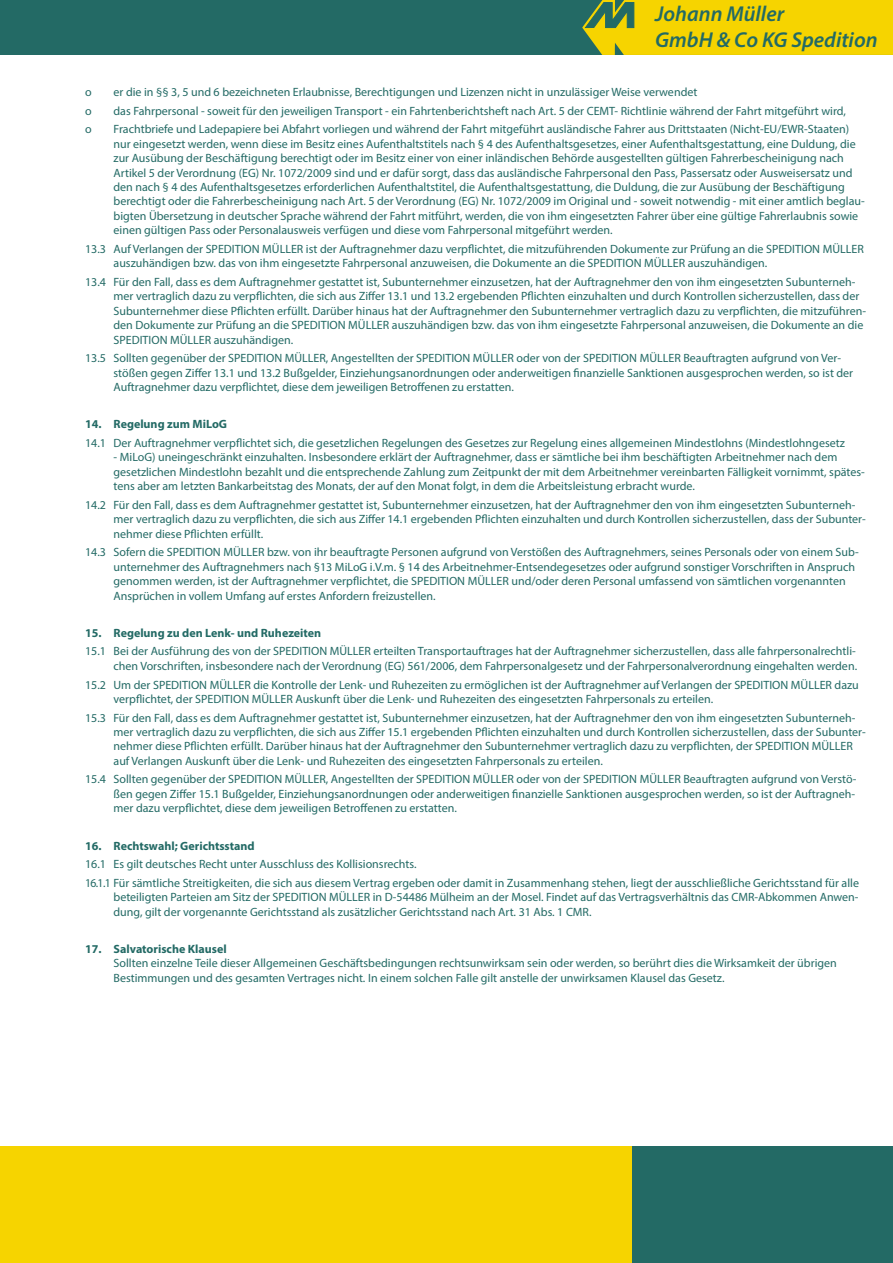
<style>
.page{position:relative;width:893px;height:1263px;background:#fff}
.page>*{position:absolute;margin:0;border:0;box-sizing:border-box;transform-origin:0 0}
.t1{font:italic 600 21.6px/26px "Myriad Pro";color:#236a65}
.t2{font:12px/14.4px "Myriad Pro";color:#236a65}
.t3{font:700 12px "Myriad Pro";color:#236a65}
</style>
<div class="page">
<div style="left:0;top:0;width:893px;height:55px;background:#236a65"></div>
<svg style="left:582px;top:0;width:311px;height:55px;background:#e3ca08"></svg>
<div style="left:631px;top:1146px;width:262px;height:117px;background:#236a65"></div>
<div style="left:0;top:1146px;width:631px;height:117px;background:#f6d400"></div>
<h1 class="t1" style="left:655px;top:0;width:224px">Johann Müller<br>GmbH &amp; Co KG Spedition</h1>
<p class="t2" style="left:85px;top:85px;width:8px">o</p>
<p class="t2" style="left:114px;top:85px;width:585px">er die in §§ 3, 5 und 6 bezeichneten Erlaubnisse, Berechtigungen und Lizenzen nicht in unzulässiger Weise verwendet</p>
<p class="t2" style="left:85px;top:103px;width:8px">o</p>
<p class="t2" style="left:114px;top:103px;width:734px">das Fahrpersonal - soweit für den jeweiligen Transport - ein Fahrtenberichtsheft nach Art. 5 der CEMT- Richtlinie während der Fahrt mitgeführt wird,</p>
<p class="t2" style="left:85px;top:122px;width:8px">o</p>
<p class="t2" style="left:114px;top:122px;width:753px">Frachtbriefe und Ladepapiere bei Abfahrt vorliegen und während der Fahrt mitgeführt ausländische Fahrer aus Drittstaaten (Nicht-EU/EWR-Staaten) nur eingesetzt werden, wenn diese im Besitz eines Aufenthaltstitels nach § 4 des Aufenthaltsgesetzes, einer Aufenthaltsgestattung, eine Duldung, die zur Ausübung der Beschäftigung berechtigt oder im Besitz einer von einer inländischen Behörde ausgestellten gültigen Fahrerbescheinigung nach Artikel 5 der Verordnung (EG) Nr. 1072/2009 sind und er dafür sorgt, dass das ausländische Fahrpersonal den Pass, Passersatz oder Ausweisersatz und den nach § 4 des Aufenthaltsgesetzes erforderlichen Aufenthaltstitel, die Aufenthaltsgestattung, die Duldung, die zur Ausübung der Beschäftigung berechtigt oder die Fahrerbescheinigung nach Art. 5 der Verordnung (EG) Nr. 1072/2009 im Original und - soweit notwendig - mit einer amtlich beglau&shy;bigten Übersetzung in deutscher Sprache während der Fahrt mitführt, werden, die von ihm eingesetzten Fahrer über eine gültige Fahrerlaubnis sowie einen gültigen Pass oder Personalausweis verfügen und diese vom Fahrpersonal mitgeführt werden.</p>
<p class="t2" style="left:114px;top:241px;width:752px;text-indent:-28px">13.3 Auf Verlangen der SPEDITION MÜLLER ist der Auftragnehmer dazu verpflichtet, die mitzuführenden Dokumente zur Prüfung an die SPEDITION MÜLLER auszuhändigen bzw. das von ihm eingesetzte Fahrpersonal anzuweisen, die Dokumente an die SPEDITION MÜLLER auszuhändigen.</p>
<p class="t2" style="left:114px;top:275px;width:754px;text-indent:-28px">13.4 Für den Fall, dass es dem Auftragnehmer gestattet ist, Subunternehmer einzusetzen, hat der Auftragnehmer den von ihm eingesetzten Subunterneh&shy;mer vertraglich dazu zu verpflichten, die sich aus Ziffer 13.1 und 13.2 ergebenden Pflichten einzuhalten und durch Kontrollen sicherzustellen, dass der Subunternehmer diese Pflichten erfüllt. Darüber hinaus hat der Auftragnehmer den Subunternehmer vertraglich dazu zu verpflichten, die mitzuführen&shy;den Dokumente zur Prüfung an die SPEDITION MÜLLER auszuhändigen bzw. das von ihm eingesetzte Fahrpersonal anzuweisen, die Dokumente an die SPEDITION MÜLLER auszuhändigen.</p>
<p class="t2" style="left:114px;top:351px;width:741px;text-indent:-28px">13.5 Sollten gegenüber der SPEDITION MÜLLER, Angestellten der SPEDITION MÜLLER oder von der SPEDITION MÜLLER Beauftragten aufgrund von Ver&shy;stößen gegen Ziffer 13.1 und 13.2 Bußgelder, Einziehungsanordnungen oder anderweitigen finanzielle Sanktionen ausgesprochen werden, so ist der<br>Auftragnehmer dazu verpflichtet, diese dem jeweiligen Betroffenen zu erstatten.</p>
<p class="t3" style="left:85px;top:416px;width:144px">14. Regelung zum MiLoG</p>
<p class="t2" style="left:85px;top:436px;width:761px">14.1 Der Auftragnehmer verpflichtet sich, die gesetzlichen Regelungen des Gesetzes zur Regelung eines allgemeinen Mindestlohns (Mindestlohngesetz</p>
<p class="t2" style="left:114px;top:450px;width:753px">- MiLoG) uneingeschränkt einzuhalten. Insbesondere erklärt der Auftragnehmer, dass er sämtliche bei ihm beschäftigten Arbeitnehmer nach dem gesetzlichen Mindestlohn bezahlt und die entsprechende Zahlung zum Zeitpunkt der mit dem Arbeitnehmer vereinbarten Fälligkeit vornimmt, spätes&shy;tens aber am letzten Bankarbeitstag des Monats, der auf den Monat folgt, in dem die Arbeitsleistung erbracht wurde.</p>
<p class="t2" style="left:114px;top:497px;width:754px;text-indent:-28px">14.2 Für den Fall, dass es dem Auftragnehmer gestattet ist, Subunternehmer einzusetzen, hat der Auftragnehmer den von ihm eingesetzten Subunterneh&shy;mer vertraglich dazu zu verpflichten, die sich aus Ziffer 14.1 ergebenden Pflichten einzuhalten und durch Kontrollen sicherzustellen, dass der Subunter&shy;nehmer diese Pflichten erfüllt.</p>
<p class="t2" style="left:114px;top:545px;width:747px;text-indent:-28px">14.3 Sofern die SPEDITION MÜLLER bzw. von ihr beauftragte Personen aufgrund von Verstößen des Auftragnehmers, seines Personals oder von einem Sub&shy;unternehmer des Auftragnehmers nach §13 MiLoG i.V.m. § 14 des Arbeitnehmer-Entsendegesetzes oder aufgrund sonstiger Vorschriften in Anspruch genommen werden, ist der Auftragnehmer verpflichtet, die SPEDITION MÜLLER und/oder deren Personal umfassend von sämtlichen vorgenannten Ansprüchen in vollem Umfang auf erstes Anfordern freizustellen.</p>
<p class="t3" style="left:85px;top:625px;width:238px">15. Regelung zu den Lenk- und Ruhezeiten</p>
<p class="t2" style="left:85px;top:644px;width:774px;text-align:right">15.1 Bei der Ausführung des von der SPEDITION MÜLLER erteilten Transportauftrages hat der Auftragnehmer sicherzustellen, dass alle fahrpersonalrechtli&shy;chen Vorschriften, insbesondere nach der Verordnung (EG) 561/2006, dem Fahrpersonalgesetz und der Fahrpersonalverordnung eingehalten werden.</p>
<p class="t2" style="left:114px;top:677px;width:747px;text-indent:-28px">15.2 Um der SPEDITION MÜLLER die Kontrolle der Lenk- und Ruhezeiten zu ermöglichen ist der Auftragnehmer auf Verlangen der SPEDITION MÜLLER dazu verpflichtet, der SPEDITION MÜLLER Auskunft über die Lenk- und Ruhezeiten des eingesetzten Fahrpersonals zu erteilen.</p>
<p class="t2" style="left:114px;top:710px;width:754px;text-indent:-28px">15.3 Für den Fall, dass es dem Auftragnehmer gestattet ist, Subunternehmer einzusetzen, hat der Auftragnehmer den von ihm eingesetzten Subunterneh&shy;mer vertraglich dazu zu verpflichten, die sich aus Ziffer 15.1 ergebenden Pflichten einzuhalten und durch Kontrollen sicherzustellen, dass der Subunter&shy;nehmer diese Pflichten erfüllt. Darüber hinaus hat der Auftragnehmer den Subunternehmer vertraglich dazu zu verpflichten, der SPEDITION MÜLLER auf Verlangen Auskunft über die Lenk- und Ruhezeiten des eingesetzten Fahrpersonals zu erteilen.</p>
<p class="t2" style="left:114px;top:772px;width:745px;text-indent:-28px">15.4 Sollten gegenüber der SPEDITION MÜLLER, Angestellten der SPEDITION MÜLLER oder von der SPEDITION MÜLLER Beauftragten aufgrund von Verstö&shy;ßen gegen Ziffer 15.1 Bußgelder, Einziehungsanordnungen oder anderweitigen finanzielle Sanktionen ausgesprochen werden, so ist der Auftragneh&shy;mer dazu verpflichtet, diese dem jeweiligen Betroffenen zu erstatten.</p>
<p class="t3" style="left:85px;top:838px;width:171px">16. Rechtswahl; Gerichtsstand</p>
<p class="t2" style="left:85px;top:855px;width:776px;line-height:18.8px">16.1 Es gilt deutsches Recht unter Ausschluss des Kollisionsrechts.<br>16.1.1 Für sämtliche Streitigkeiten, die sich aus diesem Vertrag ergeben oder damit in Zusammenhang stehen, liegt der ausschließliche Gerichtsstand für alle</p>
<p class="t2" style="left:114px;top:890px;width:747px">beteiligten Parteien am Sitz der SPEDITION MÜLLER in D-54486 Mülheim an der Mosel. Findet auf das Vertragsverhältnis das CMR-Abkommen Anwen&shy;dung, gilt der vorgenannte Gerichtsstand als zusätzlicher Gerichtsstand nach Art. 31 Abs. 1 CMR.</p>
<p class="t3" style="left:85px;top:941px;width:143px">17. Salvatorische Klausel</p>
<p class="t2" style="left:114px;top:956px;width:725px">Sollten einzelne Teile dieser Allgemeinen Geschäftsbedingungen rechtsunwirksam sein oder werden, so berührt dies die Wirksamkeit der übrigen<br>Bestimmungen und des gesamten Vertrages nicht. In einem solchen Falle gilt anstelle der unwirksamen Klausel das Gesetz.</p>
</div>
